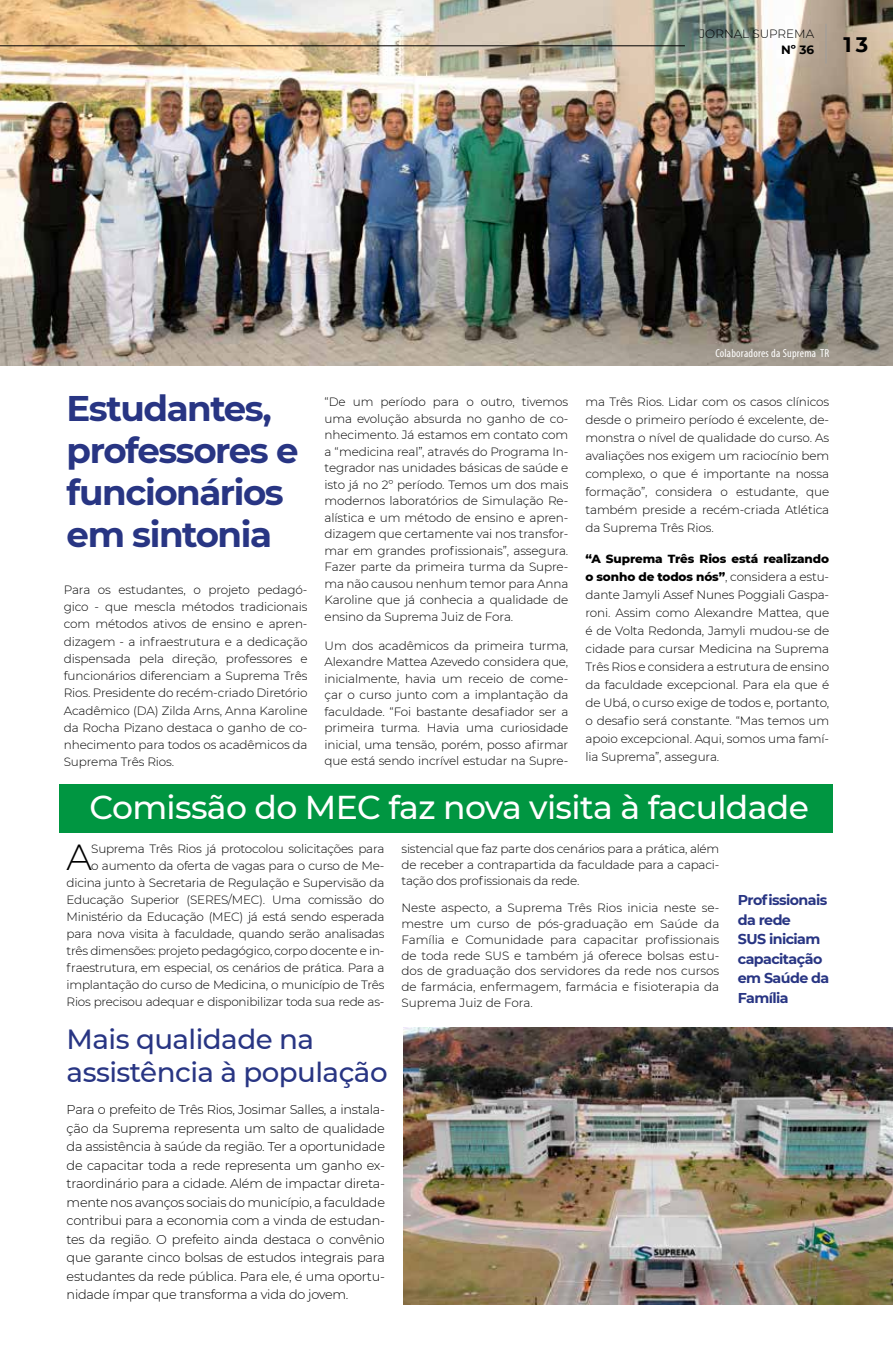
<style>
.page{position:relative;width:893px;height:1361px;background:#fff}
.page>*{position:absolute;margin:0;border:0;box-sizing:border-box;transform-origin:0 0}
.t1{font:300 36.15px "Montserrat";color:#000}
.t2{font:700 35.55px/42px "Montserrat";letter-spacing:-.04em;color:#283583}
.t3{font:500 33px "Montserrat";letter-spacing:-.02em;color:#fff}
.t4{font:500 27.75px/33.9px "Montserrat";letter-spacing:-.02em;color:#283583}
.t5{font:700 21px "Montserrat";color:#000}
.t6{font:700 14.25px/19.5px "Montserrat";letter-spacing:-.04em;color:#283583}
.t7{font:300 12.9px/18.6px "Montserrat";letter-spacing:-.02em;color:#000;text-align:justify}
.t8{font:300 12px/16.5px "Montserrat";letter-spacing:-.02em;color:#000;text-align:justify}
.t9{font:300 12px "Montserrat";color:#000}
.t10{font:700 12px "Montserrat";color:#000}
.t11{font:condensed 11.7px "Myriad Pro";letter-spacing:.02em;color:#fff}
.s1{font-weight:800}
</style>
<div class="page">
<div style="left:60px;top:784px;width:773px;height:48px;background:#009641"></div>
<img style="left:0;top:0;width:893px;height:366px">
<img style="left:404px;top:1027px;width:489px;height:277px">
<hr style="left:826px;top:24px;width:1px;height:40px;background:#9d9d9c">
<hr style="left:0;top:45px;width:685px;height:1px;background:#000">
<p class="t9" style="left:699px;top:25px;width:116px">JORNAL SUPREMA</p>
<p class="t10" style="left:781px;top:41px;width:34px">Nº 36</p>
<h3 class="t5" style="left:843px;top:29px;width:26px">13</h3>
<p class="t11" style="left:715px;top:346px;width:115px">Colaboradores da Suprema TR</p>
<h2 class="t2" style="left:67px;top:385px;width:233px">Estudantes, professores e funcionários em sintonia</h2>
<p class="t8" style="left:585px;top:393px;width:245px;line-height:18px">ma Três Rios. Lidar com os casos clínicos desde o primeiro período é excelente, de&shy;monstra o nível de qualidade do curso. As avaliações nos exigem um raciocínio bem complexo, o que é importante na nossa formação”, considera o estudante, que também preside a recém-criada Atlética da Suprema Três Rios.</p>
<p class="t8" style="left:585px;top:549px;width:245px;line-height:18px"><span class="s1">“A Suprema Três Rios está realizando o sonho de todos nós”</span>, considera a estu&shy;dante Jamyli Assef Nunes Poggiali Gaspa&shy;roni. Assim como Alexandre Mattea, que é de Volta Redonda, Jamyli mudou-se de cidade para cursar Medicina na Suprema Três Rios e considera a estrutura de ensino da faculdade excepcional. Para ela que é de Ubá, o curso exige de todos e, portanto, o desafio será constante. “Mas temos um apoio excepcional. Aqui, somos uma famí&shy;lia Suprema”, assegura.</p>
<h3 class="t3" style="left:90px;top:784px;width:721px">Comissão do MEC faz nova visita à faculdade</h3>
<p class="t8" style="left:325px;top:393px;width:245px">“De um período para o outro, tivemos uma evolução absurda no ganho de co&shy;nhecimento. Já estamos em contato com a “medicina real”, através do Programa In&shy;tegrador nas unidades básicas de saúde e isto já no 2º período. Temos um dos mais modernos laboratórios de Simulação Re&shy;alística e um método de ensino e apren&shy;dizagem que certamente vai nos transfor&shy;mar em grandes profissionais”, assegura.<br>Fazer parte da primeira turma da Supre&shy;ma não causou nenhum temor para Anna Karoline que já conhecia a qualidade de ensino da Suprema Juiz de Fora.</p>
<p class="t8" style="left:325px;top:637px;width:245px">Um dos acadêmicos da primeira turma, Alexandre Mattea Azevedo considera que, inicialmente, havia um receio de come&shy;çar o curso junto com a implantação da faculdade. “Foi bastante desafiador ser a primeira turma. Havia uma curiosidade inicial, uma tensão, porém, posso afirmar que está sendo incrível estudar na Supre-</p>
<p class="t8" style="left:64px;top:581px;width:245px;line-height:17.2px">Para os estudantes, o projeto pedagó&shy;gico - que mescla métodos tradicionais com métodos ativos de ensino e apren&shy;dizagem - a infraestrutura e a dedicação dispensada pela direção, professores e funcionários diferenciam a Suprema Três Rios. Presidente do recém-criado Diretório Acadêmico (DA) Zilda Arns, Anna Karoline da Rocha Pizano destaca o ganho de co&shy;nhecimento para todos os acadêmicos da Suprema Três Rios.</p>
<p class="t8" style="left:67px;top:840px;width:319px;line-height:17px;text-align:right">Suprema Três Rios já protocolou solicitações para<br>o aumento da oferta de vagas para o curso de Me&shy;dicina junto à Secretaria de Regulação e Supervisão da Educação Superior (SERES/MEC). Uma comissão do Ministério da Educação (MEC) já está sendo esperada para nova visita à faculdade, quando serão analisadas três dimensões: projeto pedagógico, corpo docente e in&shy;fraestrutura, em especial, os cenários de prática. Para a implantação do curso de Medicina, o município de Três Rios precisou adequar e disponibilizar toda sua rede as-</p>
<p class="t8" style="left:401px;top:840px;width:319px;line-height:15.8px">sistencial que faz parte dos cenários para a prática, além de receber a contrapartida da faculdade para a capaci&shy;tação dos profissionais da rede.</p>
<h1 class="t1" style="left:66px;top:832px;width:27px">A</h1>
<p class="t8" style="left:401px;top:900px;width:319px;line-height:15.8px">Neste aspecto, a Suprema Três Rios inicia neste se&shy;mestre um curso de pós-graduação em Saúde da Família e Comunidade para capacitar profissionais de toda rede SUS e também já oferece bolsas estu&shy;dos de graduação dos servidores da rede nos cursos de farmácia, enfermagem, farmácia e fisioterapia da Suprema Juiz de Fora.</p>
<h3 class="t4" style="left:67px;top:1020px;width:322px">Mais qualidade na assistência à população</h3>
<p class="t7" style="left:67px;top:1099px;width:320px">Para o prefeito de Três Rios, Josimar Salles, a instala&shy;ção da Suprema representa um salto de qualidade da assistência à saúde da região. Ter a oportunidade de capacitar toda a rede representa um ganho ex&shy;traordinário para a cidade. Além de impactar direta&shy;mente nos avanços sociais do município, a faculdade contribui para a economia com a vinda de estudan&shy;tes da região. O prefeito ainda destaca o convênio que garante cinco bolsas de estudos integrais para estudantes da rede pública. Para ele, é uma oportu&shy;nidade ímpar que transforma a vida do jovem.</p>
<p class="t6" style="left:738px;top:889px;width:93px">Profissionais da rede<br>SUS iniciam capacitação em Saúde da<br>Família</p>
</div>
